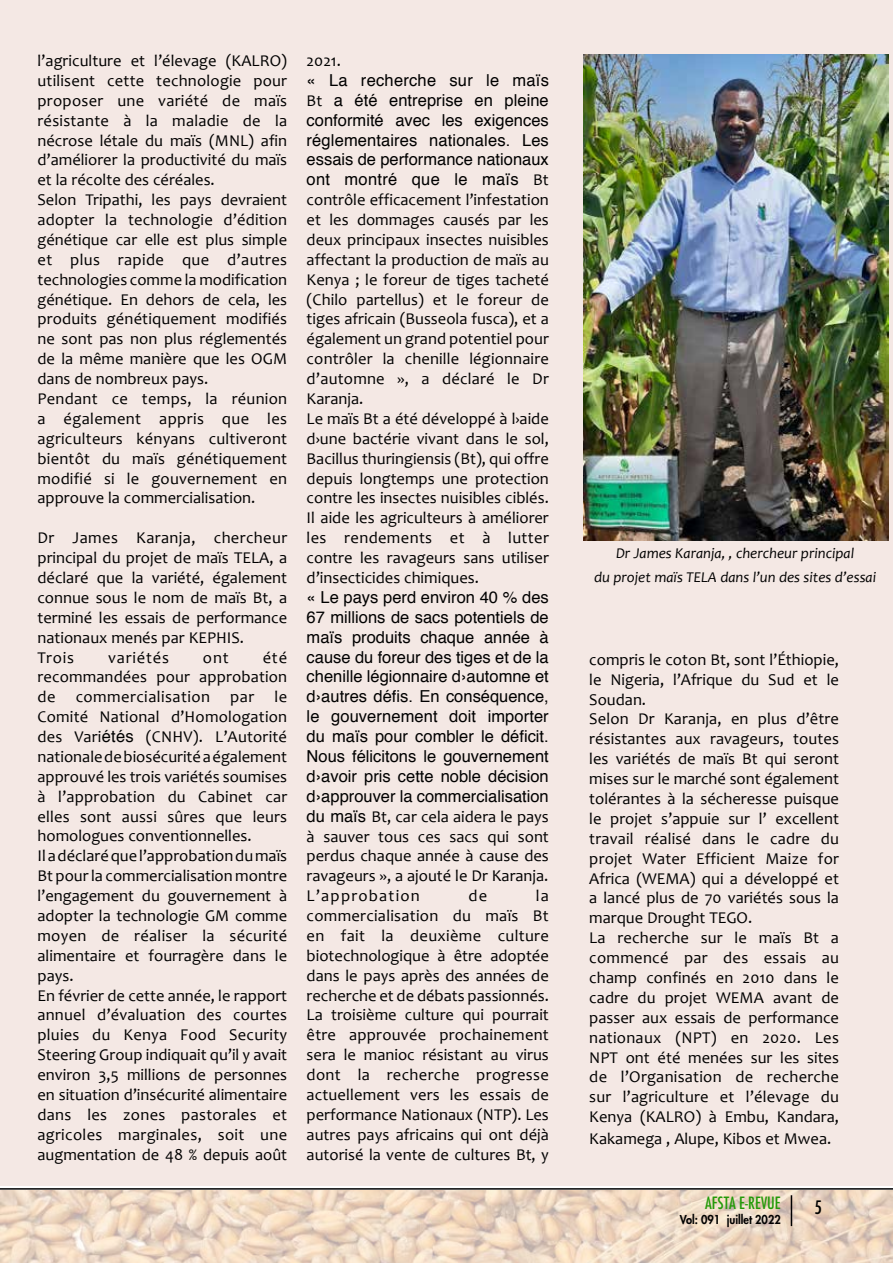
<style>
.page{position:relative;width:893px;height:1263px;background:#fff}
.page>*{position:absolute;margin:0;border:0;box-sizing:border-box;transform-origin:0 0}
.t1{font:500 condensed 18px "Futura";color:#000}
.t2{font:16.5px/20px "Candara";color:#000}
.t3{font:16.5px/20px "Helvetica";color:#000;text-align:justify}
.t4{font:500 condensed 16.5px "Futura";color:#239a09}
.t5{font:16.5px "Candara";letter-spacing:.05em;color:#000}
.t6{font:italic 15px/24px "Candara";color:#000;text-align:center}
.t7{font:800 12px "Futura Std";color:#000;scale:.92 1}
.s1{font-family:"Helvetica"}
.s2{font-family:"Candara"}
</style>
<div class="page">
<img style="left:0;top:1190px;width:893px;height:73px">
<hr style="left:791px;top:1195px;width:1px;height:31px;background:#000">
<hr style="left:0;top:1188px;width:893px;height:2px;background:#000">
<div style="left:0;top:0;width:893px;height:1186px;background:#f4e8e4"></div>
<img style="left:583px;top:54px;width:305px;height:486px">
<p class="t2" style="left:38px;top:50px;width:251px">l’agriculture et l’élevage (KALRO) utilisent cette technologie pour proposer une variété de maïs résistante à la maladie de la nécrose létale du maïs (MNL) afin d’améliorer la productivité du maïs et la récolte des céréales.<br>Selon Tripathi, les pays devraient adopter la technologie d’édition génétique car elle est plus simple et plus rapide que d’autres technologies comme la modification génétique. En dehors de cela, les produits génétiquement modifiés ne sont pas non plus réglementés de la même manière que les OGM dans de nombreux pays.<br>Pendant ce temps, la réunion a également appris que les agriculteurs kényans cultiveront bientôt du maïs génétiquement modifié si le gouvernement en approuve la commercialisation.</p>
<p class="t2" style="left:38px;top:528px;width:251px">Dr James Karanja, chercheur principal du projet de maïs TELA, a déclaré que la variété, également connue sous le nom de maïs Bt, a terminé les essais de performance nationaux menés par KEPHIS.<br>Trois</p>
<p class="t2" style="left:38px;top:647px;width:251px;text-indent:225px">été recommandées pour approbation de commercialisation par le<br>Comité National d’Homologation des Vari<span class="s1">étés</span> (CNHV). L’Autorité nationale de biosécurité a également approuvé les trois variétés soumises à l’approbation du Cabinet car elles sont aussi sûres que leurs homologues conventionnelles.<br>Il a déclaré que l’approbation du maïs<br>Bt pour la commercialisation montre l’engagement du gouvernement à adopter la technologie GM comme moyen de réaliser la sécurité alimentaire et fourragère dans le pays.<br>En février de cette année, le rapport annuel d’évaluation des courtes pluies du Kenya Food Security<br>Steering Group indiquait qu’il y avait environ 3,5 millions de personnes en situation d’insécurité alimentaire dans les zones pastorales et agricoles marginales, soit une augmentation de 48 % depuis août</p>
<p class="t5" style="left:108px;top:647px;width:62px">variétés</p>
<p class="t2" style="left:203px;top:647px;width:27px">ont</p>
<p class="t2" style="left:307px;top:50px;width:36px">2021.</p>
<p class="t3" style="left:307px;top:71px;width:244px">« La recherche sur le maïs <span class="s2">Bt</span> a été entreprise en pleine conformité avec les exigences réglementaires nationales. Les essais de performance nationaux ont montré que le maïs <span class="s2">Bt</span></p>
<p class="t2" style="left:307px;top:190px;width:244px">contrôle efficacement l’infestation et les dommages causés par les deux principaux insectes nuisibles affectant la production de maïs au<br>Kenya ; le foreur de tiges tacheté (Chilo partellus) et le foreur de tiges africain (Busseola fusca), et a également un grand potentiel pour contrôler la chenille légionnaire d’automne », a déclaré le Dr<br>Karanja.<br>Le maïs Bt a été développé à l›aide d›une bactérie vivant dans le sol,<br>Bacillus thuringiensis (Bt), qui offre depuis longtemps une protection contre les insectes nuisibles ciblés.<br>Il aide les agriculteurs à améliorer les rendements et à lutter contre les ravageurs sans utiliser d’insecticides chimiques.</p>
<p class="t3" style="left:307px;top:588px;width:244px">« Le pays perd environ 40 % des 67 millions de sacs potentiels de maïs produits chaque année à cause du foreur des tiges et de la chenille légionnaire d›automne et d›autres défis. En conséquence, le gouvernement doit importer du maïs pour combler le déficit.<br>Nous félicitons le gouvernement d›avoir pris cette noble décision d›approuver la commercialisation</p>
<p class="t2" style="left:307px;top:806px;width:244px;text-align:justify"><span class="s1">du maïs</span> Bt, car cela aidera le pays à sauver tous ces sacs qui sont perdus chaque année à cause des ravageurs », a ajouté le Dr Karanja.<br>L’approbation</p>
<p class="t2" style="left:307px;top:886px;width:244px;text-align:justify;text-indent:229px">la commercialisation du maïs Bt en fait la deuxième culture biotechnologique à être adoptée dans le pays après des années de recherche et de débats passionnés.<br>La troisième culture qui pourrait être approuvée prochainement sera le manioc résistant au virus dont la recherche progresse actuellement vers les essais de performance Nationaux (NTP). Les autres pays africains qui ont déjà autorisé la vente de cultures Bt, y</p>
<p class="t2" style="left:468px;top:886px;width:20px">de</p>
<p class="t6" style="left:594px;top:541px;width:284px">Dr James Karanja, , chercheur principal<br>du projet maïs TELA dans l’un des sites d’essai</p>
<p class="t2" style="left:589px;top:649px;width:251px">compris le coton Bt, sont l’Éthiopie, le Nigeria, l’Afrique du Sud et le<br>Soudan.<br>Selon Dr Karanja, en plus d’être résistantes aux ravageurs, toutes les variétés de maïs Bt qui seront mises sur le marché sont également tolérantes à la sécheresse puisque le projet s’appuie sur l’ excellent travail réalisé dans le cadre du projet Water Efficient Maize for<br>Africa (WEMA) qui a développé et a lancé plus de 70 variétés sous la marque Drought TEGO.<br>La recherche sur le maïs Bt a commencé par des essais au champ confinés en 2010 dans le cadre du projet WEMA avant de passer aux essais de performance nationaux (NPT) en 2020. Les<br>NPT ont été menées sur les sites de l’Organisation de recherche sur l’agriculture et l’élevage du<br>Kenya (KALRO) à Embu, Kandara,</p>
<p class="t2" style="left:589px;top:1128px;width:243px">Kakamega , Alupe, Kibos et Mwea.</p>
<p class="t4" style="left:705px;top:1192px;width:77px">AFSTA E-REVUE</p>
<p class="t7" style="left:680px;top:1211px;width:111px">Vol: 091 juillet 2022</p>
<p class="t1" style="left:814px;top:1196px;width:9px">5</p>
</div>
